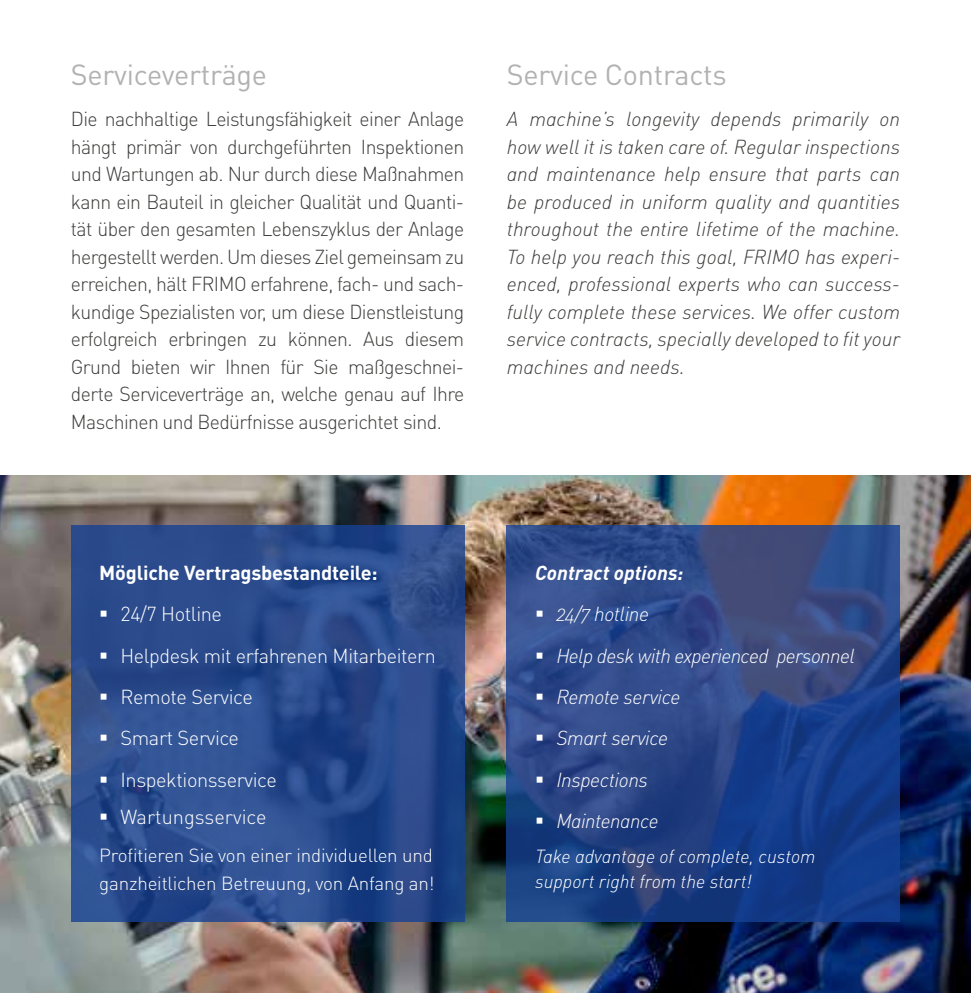
<style>
.page{position:relative;width:971px;height:993px;background:#fff}
.page>*{position:absolute;margin:0;border:0;box-sizing:border-box;transform-origin:0 0}
.t1{font:28.75px "DIN Pro";letter-spacing:-.01em;color:#b3b2b2}
.t2{font:300 20px/27.5px "DIN Pro";letter-spacing:-.03em;color:#3c3c3b;text-align:justify}
.t3{font:20px/27.5px "DIN Light Italic Alt";color:#3c3c3b;text-align:justify}
.t4{font:20px/41.2px "DIN Light Italic Alt";letter-spacing:-.02em;color:#fff}
.t5{font:300 20px/41.2px "DIN Pro";letter-spacing:-.02em;color:#fff}
.t6{font:700 20px "DIN Pro";letter-spacing:-.01em;color:#fff}
.t7{font:italic 700 20px "DIN";color:#fff}
.t8{font:300 20px "DIN Pro";color:#fff}
.t9{font:300 18.75px/27.5px "DIN Pro";letter-spacing:-.01em;color:#fff}
.t10{font:18.75px/25px "DIN Light Italic Alt";color:#fff}
</style>
<div class="page">
<img style="left:0;top:475px;width:971px;height:517px">
<svg style="left:71px;top:525px;width:393px;height:396px;background:#294a8c"></svg>
<svg style="left:507px;top:525px;width:393px;height:396px;background:#274586"></svg>
<svg style="left:101px;top:611px;width:6px;height:6px"></svg>
<svg style="left:101px;top:652px;width:6px;height:6px"></svg>
<svg style="left:101px;top:693px;width:6px;height:6px"></svg>
<svg style="left:101px;top:734px;width:6px;height:6px"></svg>
<svg style="left:101px;top:776px;width:6px;height:6px"></svg>
<svg style="left:101px;top:813px;width:6px;height:6px"></svg>
<svg style="left:537px;top:611px;width:6px;height:6px"></svg>
<svg style="left:537px;top:652px;width:5px;height:6px"></svg>
<svg style="left:537px;top:693px;width:6px;height:6px"></svg>
<svg style="left:537px;top:734px;width:6px;height:6px"></svg>
<svg style="left:537px;top:776px;width:6px;height:6px"></svg>
<svg style="left:537px;top:817px;width:5px;height:6px"></svg>
<h1 class="t1" style="left:71px;top:55px;width:198px">Serviceverträge</h1>
<p class="t2" style="left:71px;top:104px;width:395px">Die nachhaltige Leistungsfähigkeit einer Anlage hängt primär von durchgeführten Inspektionen und Wartungen ab. Nur durch diese Maßnahmen kann ein Bauteil in gleicher Qualität und Quanti&shy;tät über den gesamten Lebenszyklus der Anlage hergestellt werden. Um dieses Ziel gemeinsam zu erreichen, hält FRIMO erfahrene, fach- und sach&shy;kundige Spezialisten vor, um diese Dienstleistung erfolgreich erbringen zu können. Aus diesem Grund bieten wir Ihnen für Sie maßgeschnei&shy;derte Serviceverträge an, welche genau auf Ihre Maschinen und Bedürfnisse ausgerichtet sind.</p>
<h1 class="t1" style="left:507px;top:55px;width:221px">Service Contracts</h1>
<p class="t3" style="left:507px;top:105px;width:395px">A machine’s longevity depends primarily on how well it is taken care of. Regular inspections and maintenance help ensure that parts can be produced in uniform quality and quantities throughout the entire lifetime of the machine.<br>To help you reach this goal, FRIMO has experi&shy;enced, professional experts who can success&shy;fully complete these services. We offer custom service contracts, specially developed to fit your machines and needs.</p>
<p class="t6" style="left:99px;top:559px;width:280px">Mögliche Vertragsbestandteile:</p>
<p class="t5" style="left:120px;top:592px;width:317px">24/7 Hotline<br>Helpdesk mit erfahrenen Mitarbeitern<br>Remote Service<br>Smart Service<br>Inspektionsservice</p>
<p class="t8" style="left:120px;top:802px;width:148px">Wartungsservice</p>
<p class="t9" style="left:99px;top:840px;width:337px">Profitieren Sie von einer individuellen und ganzheitlichen Betreuung, von Anfang an!</p>
<p class="t7" style="left:535px;top:559px;width:150px">Contract options:</p>
<p class="t4" style="left:556px;top:593px;width:300px">24/7 hotline<br>Help desk with experienced personnel<br>Remote service<br>Smart service<br>Inspections<br>Maintenance</p>
<p class="t10" style="left:535px;top:843px;width:282px">Take advantage of complete, custom support right from the start!</p>
</div>
